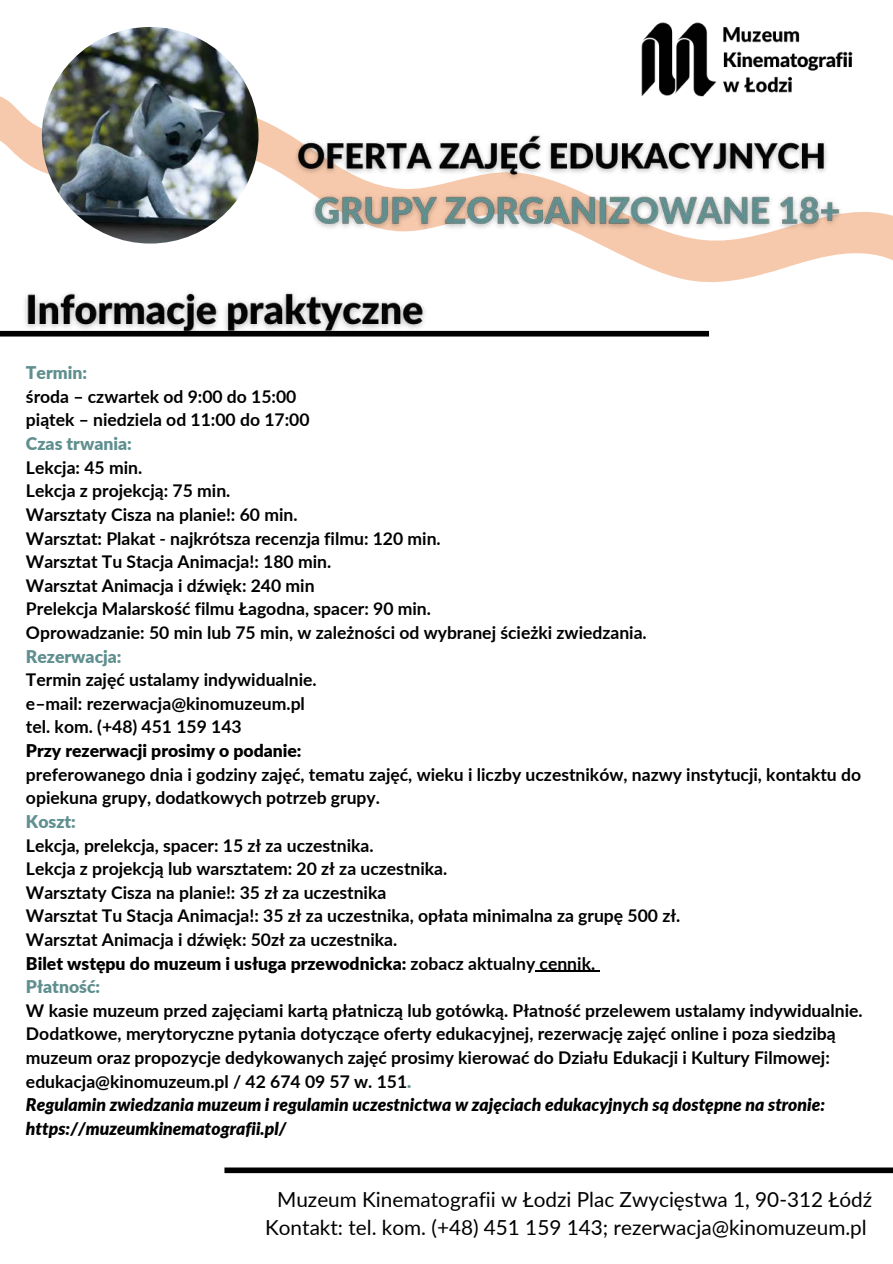
<style>
.page{position:relative;width:893px;height:1264px;background:#fff}
.page>*{position:absolute;margin:0;border:0;box-sizing:border-box;transform-origin:0 0}
.t1{font:20.7px/28px "Lato";color:#000;text-align:center}
.t2{font:700 17.55px/23.5px "Lato";color:#000}
.t3{font:900 17.55px "Lato";color:#608f8f}
.t4{font:900 17.55px "Lato";color:#000}
.s1{font-weight:900}
.s2{font-weight:900;color:#608f8f}
.s3{font-weight:900;font-style:italic}
</style>
<div class="page">
<svg style="left:0;top:75px;width:892px;height:207px"></svg>
<img style="left:620px;top:22px;width:272px;height:93px">
<img style="left:42px;top:27px;width:216px;height:216px;border-radius:50%">
<div style="left:0;top:331px;width:709px;height:5px;background:#000"></div>
<hr style="left:535px;top:970px;width:60px;height:1px;background:#000">
<div style="left:224px;top:1167px;width:668px;height:6px;background:#000"></div>
<img style="left:289px;top:127px;width:545px;height:60px">
<img style="left:305px;top:180px;width:544px;height:62px">
<img style="left:15px;top:277px;width:418px;height:60px">
<p class="t3" style="left:26px;top:362px;width:63px">Termin:</p>
<p class="t2" style="left:26px;top:384px;width:285px">środa – czwartek od 9:00 do 15:00 piątek – niedziela od 11:00 do 17:00</p>
<p class="t3" style="left:26px;top:433px;width:107px">Czas trwania:</p>
<p class="t2" style="left:26px;top:455px;width:622px">Lekcja: 45 min.<br>Lekcja z projekcją: 75 min.<br>Warsztaty Cisza na planie!: 60 min.<br>Warsztat: Plakat - najkrótsza recenzja filmu: 120 min.<br>Warsztat Tu Stacja Animacja!: 180 min.<br>Warsztat Animacja i dźwięk: 240 min<br>Prelekcja Malarskość filmu Łagodna, spacer: 90 min.<br>Oprowadzanie: 50 min lub 75 min, w zależności od wybranej ścieżki zwiedzania.</p>
<p class="t3" style="left:26px;top:645px;width:97px">Rezerwacja:</p>
<p class="t2" style="left:26px;top:667px;width:292px">Termin zajęć ustalamy indywidualnie. e–mail: rezerwacja@kinomuzeum.pl tel. kom. (+48) 451 159 143</p>
<p class="t4" style="left:26px;top:739px;width:277px">Przy rezerwacji prosimy o podanie:</p>
<p class="t2" style="left:26px;top:762px;width:836px">preferowanego dnia i godziny zajęć, tematu zajęć, wieku i liczby uczestników, nazwy instytucji, kontaktu do opiekuna grupy, dodatkowych potrzeb grupy.</p>
<p class="t3" style="left:26px;top:810px;width:51px">Koszt:</p>
<p class="t2" style="left:26px;top:833px;width:655px">Lekcja, prelekcja, spacer: 15 zł za uczestnika.<br>Lekcja z projekcją lub warsztatem: 20 zł za uczestnika.<br>Warsztaty Cisza na planie!: 35 zł za uczestnika<br>Warsztat Tu Stacja Animacja!: 35 zł za uczestnika, opłata minimalna za grupę 500 zł.<br>Warsztat Animacja i dźwięk: 50zł za uczestnika.<br><span class="s1">Bilet wstępu do muzeum i usługa przewodnicka:</span> zobacz aktualny cennik.<br><span class="s2">Płatność:</span></p>
<p class="t2" style="left:26px;top:998px;width:838px">W kasie muzeum przed zajęciami kartą płatniczą lub gotówką. Płatność przelewem ustalamy indywidualnie.<br>Dodatkowe, merytoryczne pytania dotyczące oferty edukacyjnej, rezerwację zajęć online i poza siedzibą muzeum oraz propozycje dedykowanych zajęć prosimy kierować do Działu Edukacji i Kultury Filmowej: edukacja@kinomuzeum.pl / 42 674 09 57 w. 151<span class="s2">.<br></span><span class="s3">Regulamin zwiedzania muzeum i regulamin uczestnictwa w zajęciach edukacyjnych są dostępne na stronie: https://muzeumkinematografii.pl/</span></p>
<p class="t1" style="left:265px;top:1184px;width:608px">Muzeum Kinematografii w Łodzi Plac Zwycięstwa 1, 90-312 Łódź<br>Kontakt: tel. kom. (+48) 451 159 143; rezerwacja@kinomuzeum.pl</p>
</div>
